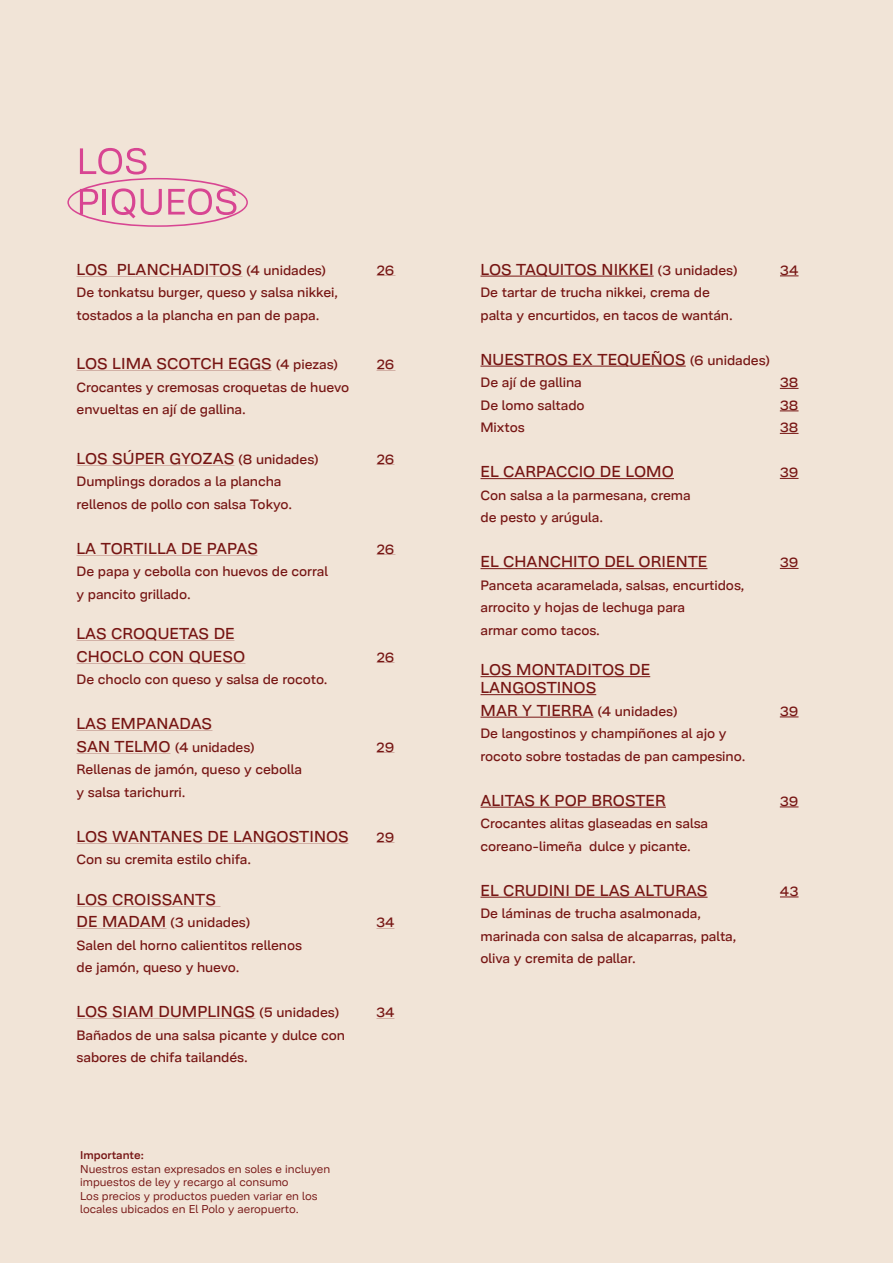
<style>
.page{position:relative;width:893px;height:1263px;background:#f1e4d7}
.page>*{position:absolute;margin:0;border:0;box-sizing:border-box;transform-origin:0 0}
.t1{font:500 15.75px/22.5px "Ordina";letter-spacing:.005em;color:#771614}
.t2{font:500 13.5px/22.5px "Ordina";letter-spacing:-.005em;color:#771614}
.t3{font:11.25px/13.5px "Ordina";color:#771615}
.t4{font:600 11.25px "Ordina";color:#771615}
.s1{font-size:13.5px}
.s2{font-size:15.75px}
</style>
<div class="page">
<svg style="left:67px;top:148px;width:181px;height:79px"></svg>
<p class="t1" style="left:77px;top:256px;width:251px">LOS PLANCHADITOS <span class="s1">(4 unidades)</span></p>
<p class="t2" style="left:376px;top:257px;width:20px">26</p>
<p class="t2" style="left:77px;top:280px;width:263px">De tonkatsu burger, queso y salsa nikkei, tostados a la plancha en pan de papa.</p>
<p class="t1" style="left:77px;top:351px;width:263px">LOS LIMA SCOTCH EGGS <span class="s1">(4 piezas)</span></p>
<p class="t2" style="left:376px;top:352px;width:20px">26</p>
<p class="t2" style="left:77px;top:374px;width:274px">Crocantes y cremosas croquetas de huevo envueltas en ají de gallina.</p>
<p class="t1" style="left:77px;top:445px;width:244px">LOS SÚPER GYOZAS <span class="s1">(8 unidades)</span></p>
<p class="t2" style="left:376px;top:446px;width:20px">26</p>
<p class="t2" style="left:77px;top:469px;width:217px">Dumplings dorados a la plancha rellenos de pollo con salsa Tokyo.</p>
<p class="t1" style="left:77px;top:535px;width:183px">LA TORTILLA DE PAPAS</p>
<p class="t2" style="left:376px;top:536px;width:20px">26</p>
<p class="t2" style="left:77px;top:559px;width:253px">De papa y cebolla con huevos de corral y pancito grillado.</p>
<p class="t1" style="left:77px;top:621px;width:170px">LAS CROQUETAS DE<br>CHOCLO CON QUESO</p>
<p class="t2" style="left:376px;top:644px;width:20px">26</p>
<p class="t2" style="left:77px;top:667px;width:253px">De choclo con queso y salsa de rocoto.</p>
<p class="t1" style="left:77px;top:711px;width:137px">LAS EMPANADAS</p>
<p class="t2" style="left:77px;top:734px;width:180px"><span class="s2">SAN TELMO</span> (4 unidades)</p>
<p class="t2" style="left:376px;top:734px;width:20px">29</p>
<p class="t2" style="left:77px;top:757px;width:227px">Rellenas de jamón, queso y cebolla y salsa tarichurri.</p>
<p class="t1" style="left:77px;top:823px;width:274px">LOS WANTANES DE LANGOSTINOS</p>
<p class="t2" style="left:376px;top:824px;width:20px">29</p>
<p class="t2" style="left:77px;top:847px;width:176px">Con su cremita estilo chifa.</p>
<p class="t1" style="left:77px;top:886px;width:141px">LOS CROISSANTS</p>
<p class="t2" style="left:77px;top:910px;width:175px"><span class="s2">DE MADAM</span> (3 unidades)</p>
<p class="t2" style="left:376px;top:910px;width:20px">34</p>
<p class="t2" style="left:77px;top:932px;width:227px">Salen del horno calientitos rellenos de jamón, queso y huevo.</p>
<p class="t1" style="left:77px;top:999px;width:264px">LOS SIAM DUMPLINGS <span class="s1">(5 unidades)</span></p>
<p class="t2" style="left:376px;top:1000px;width:20px">34</p>
<p class="t2" style="left:77px;top:1022px;width:270px">Bañados de una salsa picante y dulce con sabores de chifa tailandés.</p>
<p class="t4" style="left:80px;top:1147px;width:65px">Importante:</p>
<p class="t3" style="left:80px;top:1161px;width:252px">Nuestros estan expresados en soles e incluyen impuestos de ley y recargo al consumo<br>Los precios y productos pueden variar en los locales ubicados en El Polo y aeropuerto.</p>
<p class="t1" style="left:480px;top:256px;width:259px">LOS TAQUITOS NIKKEI <span class="s1">(3 unidades)</span></p>
<p class="t2" style="left:780px;top:257px;width:20px">34</p>
<p class="t2" style="left:480px;top:280px;width:254px">De tartar de trucha nikkei, crema de palta y encurtidos, en tacos de wantán.</p>
<p class="t1" style="left:480px;top:346px;width:291px">NUESTROS EX TEQUEÑOS <span class="s1">(6 unidades)</span></p>
<p class="t2" style="left:480px;top:370px;width:103px">De ají de gallina</p>
<p class="t2" style="left:780px;top:370px;width:20px">38</p>
<p class="t2" style="left:480px;top:392px;width:106px">De lomo saltado</p>
<p class="t2" style="left:780px;top:392px;width:20px">38</p>
<p class="t2" style="left:480px;top:415px;width:46px">Mixtos</p>
<p class="t2" style="left:780px;top:415px;width:20px">38</p>
<p class="t1" style="left:480px;top:459px;width:195px">EL CARPACCIO DE LOMO</p>
<p class="t2" style="left:780px;top:460px;width:20px">39</p>
<p class="t2" style="left:480px;top:482px;width:212px">Con salsa a la parmesana, crema de pesto y arúgula.</p>
<p class="t1" style="left:480px;top:549px;width:228px">EL CHANCHITO DEL ORIENTE</p>
<p class="t2" style="left:780px;top:550px;width:20px">39</p>
<p class="t2" style="left:480px;top:572px;width:266px">Panceta acaramelada, salsas, encurtidos, arrocito y hojas de lechuga para<br>armar como tacos.</p>
<p class="t1" style="left:480px;top:659px;width:171px;line-height:18px">LOS MONTADITOS DE<br>LANGOSTINOS</p>
<p class="t2" style="left:480px;top:698px;width:199px"><span class="s2">MAR Y TIERRA</span> (4 unidades)</p>
<p class="t2" style="left:780px;top:698px;width:20px">39</p>
<p class="t2" style="left:480px;top:721px;width:266px">De langostinos y champiñones al ajo y rocoto sobre tostadas de pan campesino.</p>
<p class="t1" style="left:480px;top:787px;width:187px">ALITAS K POP BROSTER</p>
<p class="t2" style="left:780px;top:788px;width:20px">39</p>
<p class="t2" style="left:480px;top:811px;width:229px">Crocantes alitas glaseadas en salsa coreano-limeña dulce y picante.</p>
<p class="t1" style="left:480px;top:877px;width:228px">EL CRUDINI DE LAS ALTURAS</p>
<p class="t2" style="left:780px;top:878px;width:20px">43</p>
<p class="t2" style="left:480px;top:901px;width:257px">De láminas de trucha asalmonada, marinada con salsa de alcaparras, palta, oliva y cremita de pallar.</p>
</div>
